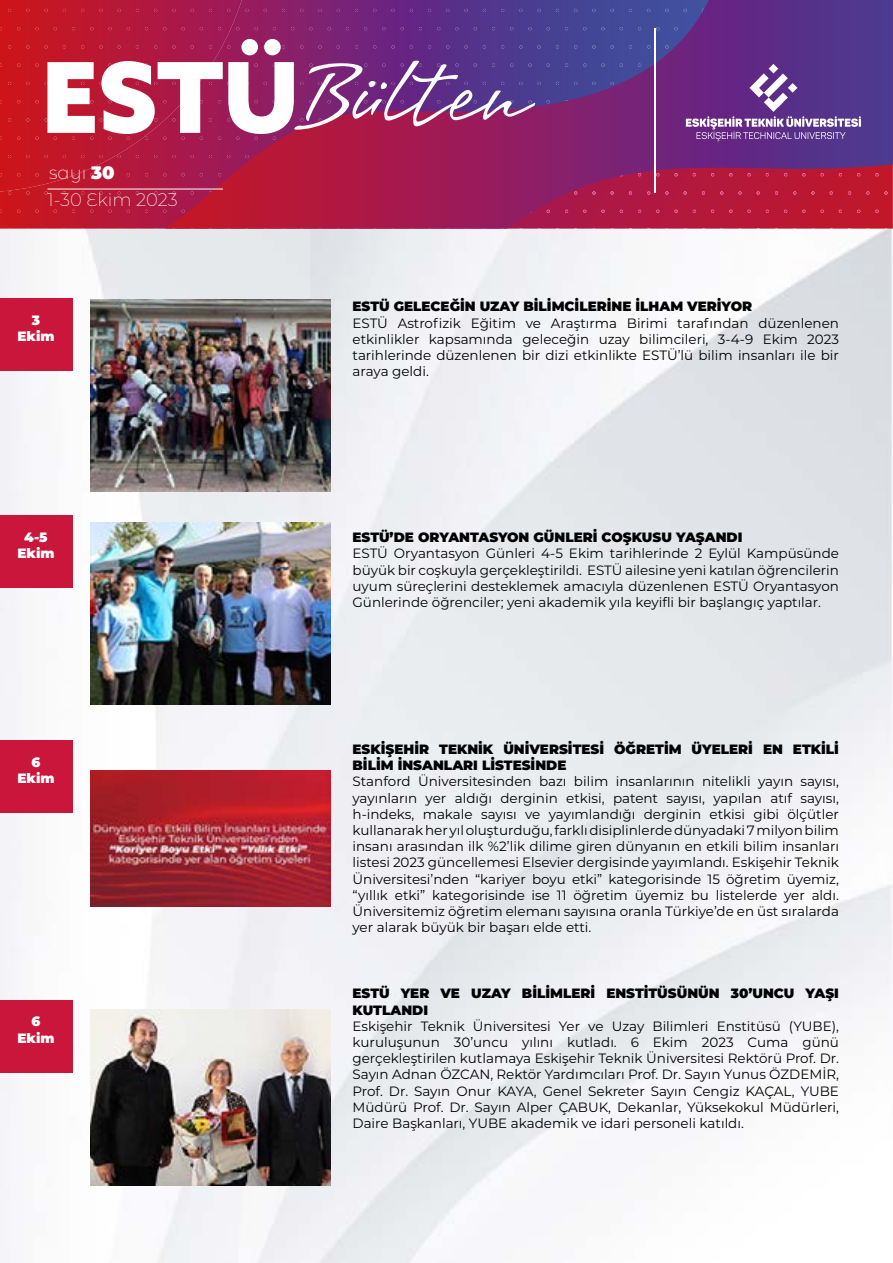
<style>
.page{position:relative;width:893px;height:1263px;background:#fff}
.page>*{position:absolute;margin:0;border:0;box-sizing:border-box;transform-origin:0 0}
.t1{font:200 18px/27.2px "Montserrat Alternates";color:#fff}
.t2{font:13.5px/16.2px "Montserrat";color:#000;text-align:justify}
.t3{font:900 13.5px/16.2px "Montserrat";color:#000}
.t4{font:900 13.5px/16.2px "Montserrat";color:#fff;text-align:center}
.s1{font-weight:900}
</style>
<div class="page">
<img style="left:0;top:229px;width:893px;height:1034px">
<svg style="left:0;top:192px;width:165px;height:37px;background:#bd1a31"></svg>
<svg style="left:35px;top:210px;width:4px;height:3px"></svg>
<svg style="left:108px;top:210px;width:4px;height:3px"></svg>
<svg style="left:165px;top:0;width:728px;height:229px;background:#832668"></svg>
<svg style="left:0;top:0;width:242px;height:192px;background:#b81836"></svg>
<svg style="left:35px;top:173px;width:4px;height:3px"></svg>
<svg style="left:35px;top:137px;width:4px;height:3px"></svg>
<svg style="left:26px;top:118px;width:3px;height:4px"></svg>
<svg style="left:8px;top:118px;width:3px;height:4px"></svg>
<svg style="left:35px;top:100px;width:4px;height:3px"></svg>
<svg style="left:35px;top:64px;width:4px;height:3px"></svg>
<svg style="left:26px;top:45px;width:3px;height:4px"></svg>
<svg style="left:8px;top:45px;width:3px;height:4px"></svg>
<svg style="left:63px;top:45px;width:3px;height:4px"></svg>
<svg style="left:45px;top:45px;width:3px;height:4px"></svg>
<svg style="left:35px;top:27px;width:4px;height:3px"></svg>
<svg style="left:99px;top:45px;width:3px;height:4px"></svg>
<svg style="left:81px;top:45px;width:3px;height:4px"></svg>
<svg style="left:136px;top:45px;width:3px;height:4px"></svg>
<svg style="left:118px;top:45px;width:3px;height:4px"></svg>
<svg style="left:108px;top:27px;width:4px;height:3px"></svg>
<svg style="left:172px;top:45px;width:4px;height:4px"></svg>
<svg style="left:154px;top:45px;width:3px;height:4px"></svg>
<svg style="left:209px;top:45px;width:3px;height:4px"></svg>
<svg style="left:191px;top:45px;width:3px;height:4px"></svg>
<svg style="left:181px;top:27px;width:4px;height:3px"></svg>
<svg style="left:172px;top:9px;width:4px;height:3px"></svg>
<hr style="left:654px;top:28px;width:2px;height:165px;background:#fff">
<svg style="left:684px;top:64px;width:185px;height:77px;background:#714896"></svg>
<svg style="left:45px;top:61px;width:178px;height:79px"></svg>
<svg style="left:227px;top:39px;width:160px;height:101px"></svg>
<svg style="left:382px;top:61px;width:153px;height:65px;background:#804e93"></svg>
<hr style="left:47px;top:189px;width:176px;height:1px;background:#fff">
<div style="left:0;top:298px;width:72px;height:72px;background:#ca163a"></div>
<div style="left:0;top:516px;width:72px;height:72px;background:#ca163a"></div>
<img style="left:91px;top:300px;width:240px;height:192px">
<img style="left:91px;top:523px;width:240px;height:181px">
<div style="left:0;top:741px;width:72px;height:72px;background:#ca163a"></div>
<img style="left:91px;top:771px;width:240px;height:135px">
<div style="left:0;top:1000px;width:72px;height:72px;background:#ca163a"></div>
<img style="left:91px;top:1010px;width:240px;height:175px">
<h1 class="t1" style="left:47px;top:159px;width:132px">sayı <span class="s1">30<br></span>1-30 Ekim 2023</h1>
<p class="t4" style="left:17px;top:311px;width:39px">3<br>Ekim</p>
<p class="t4" style="left:17px;top:528px;width:39px">4-5<br>Ekim</p>
<p class="t4" style="left:17px;top:753px;width:39px">6<br>Ekim</p>
<p class="t4" style="left:17px;top:1012px;width:39px">6<br>Ekim</p>
<p class="t3" style="left:352px;top:298px;width:401px">ESTÜ GELECEĞİN UZAY BİLİMCİLERİNE İLHAM VERİYOR</p>
<p class="t2" style="left:352px;top:314px;width:488px">ESTÜ Astrofizik Eğitim ve Araştırma Birimi tarafından düzenlenen etkinlikler kapsamında geleceğin uzay bilimcileri, 3-4-9 Ekim 2023 tarihlerinde düzenlenen bir dizi etkinlikte ESTÜ’lü bilim insanları ile bir araya geldi.</p>
<p class="t3" style="left:352px;top:528px;width:391px">ESTÜ’DE ORYANTASYON GÜNLERİ COŞKUSU YAŞANDI</p>
<p class="t2" style="left:352px;top:545px;width:488px">ESTÜ Oryantasyon Günleri 4-5 Ekim tarihlerinde 2 Eylül Kampüsünde büyük bir coşkuyla gerçekleştirildi. ESTÜ ailesine yeni katılan öğrencilerin uyum süreçlerini desteklemek amacıyla düzenlenen ESTÜ Oryantasyon Günlerinde öğrenciler; yeni akademik yıla keyifli bir başlangıç yaptılar.</p>
<p class="t3" style="left:353px;top:740px;width:488px">ESKİŞEHİR TEKNİK ÜNİVERSİTESİ ÖĞRETİM ÜYELERİ EN ETKİLİ<br>BİLİM İNSANLARI LİSTESİNDE</p>
<p class="t2" style="left:353px;top:773px;width:488px">Stanford Üniversitesinden bazı bilim insanlarının nitelikli yayın sayısı, yayınların yer aldığı derginin etkisi, patent sayısı, yapılan atıf sayısı, h-indeks, makale sayısı ve yayımlandığı derginin etkisi gibi ölçütler kullanarak her yıl oluşturduğu, farklı disiplinlerde dünyadaki 7 milyon bilim insanı arasından ilk %2’lik dilime giren dünyanın en etkili bilim insanları listesi 2023 güncellemesi Elsevier dergisinde yayımlandı. Eskişehir Teknik Üniversitesi’nden “kariyer boyu etki” kategorisinde 15 öğretim üyemiz, “yıllık etki” kategorisinde ise 11 öğretim üyemiz bu listelerde yer aldı.<br>Üniversitemiz öğretim elemanı sayısına oranla Türkiye’de en üst sıralarda yer alarak büyük bir başarı elde etti.</p>
<p class="t3" style="left:353px;top:984px;width:488px">ESTÜ YER VE UZAY BİLİMLERİ ENSTİTÜSÜNÜN 30’UNCU YAŞI<br>KUTLANDI</p>
<p class="t2" style="left:353px;top:1017px;width:488px">Eskişehir Teknik Üniversitesi Yer ve Uzay Bilimleri Enstitüsü (YUBE), kuruluşunun 30’uncu yılını kutladı. 6 Ekim 2023 Cuma günü gerçekleştirilen kutlamaya Eskişehir Teknik Üniversitesi Rektörü Prof. Dr.<br>Sayın Adnan ÖZCAN, Rektör Yardımcıları Prof. Dr. Sayın Yunus ÖZDEMİR, Prof. Dr. Sayın Onur KAYA, Genel Sekreter Sayın Cengiz KAÇAL, YUBE Müdürü Prof. Dr. Sayın Alper ÇABUK, Dekanlar, Yüksekokul Müdürleri, Daire Başkanları, YUBE akademik ve idari personeli katıldı.</p>
</div>
